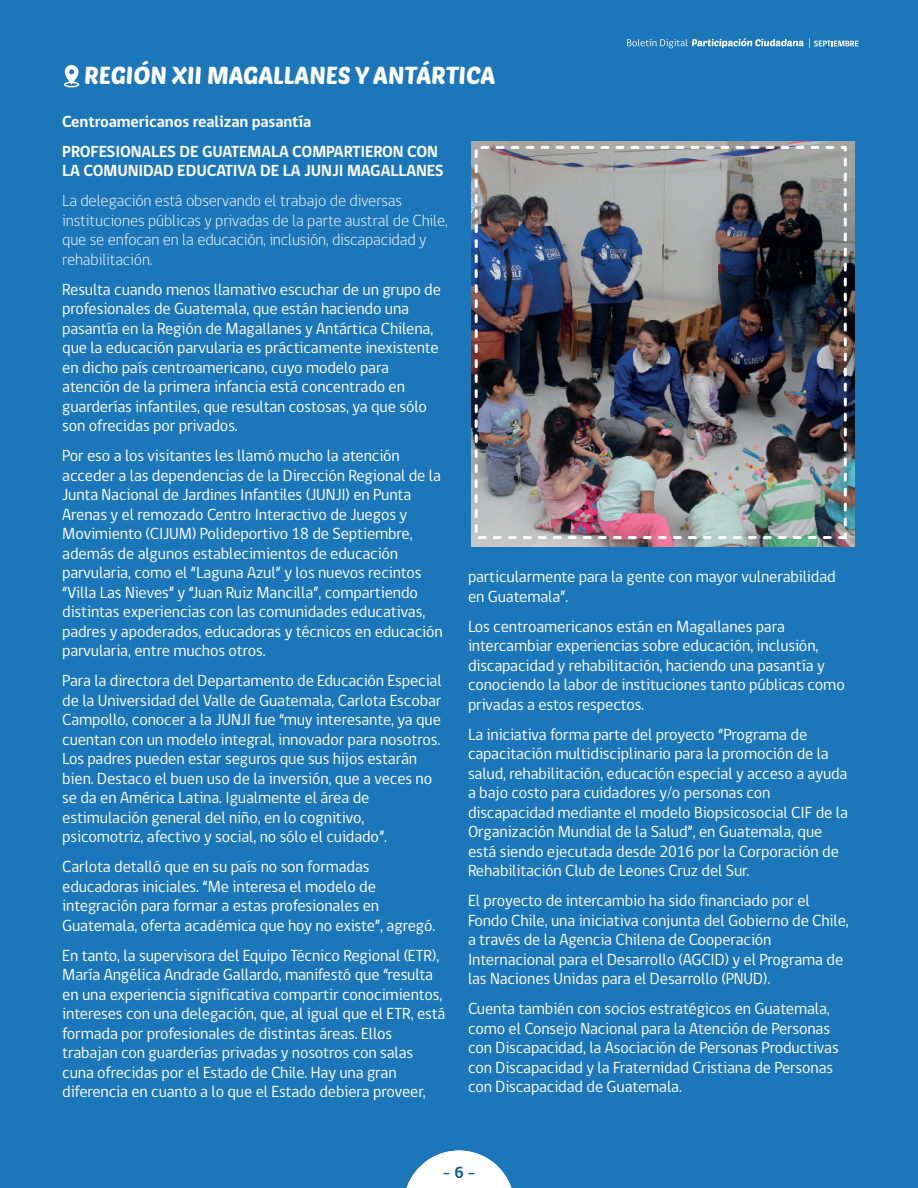
<style>
.page{position:relative;width:918px;height:1188px;background:#1b77b9}
.page>*{position:absolute;margin:0;border:0;box-sizing:border-box;transform-origin:0 0}
.t1{font:24px "Poetsen One";letter-spacing:-.005em;color:#fff}
.t2{font:16.5px/19.5px "gob CL";letter-spacing:-.005em;color:#fff}
.t3{font:300 16.5px/19.5px "gob CL";letter-spacing:-.005em;color:#fff}
.t4{font:700 16.5px/30px "gob CL";letter-spacing:-.005em;color:#fff}
.t5{font:700 16.5px "gob CL";color:#0d5d9e}
</style>
<div class="page">
<img style="left:471px;top:142px;width:384px;height:405px">
<svg style="left:64px;top:64px;width:15px;height:20px"></svg>
<div style="left:64px;top:82px;width:15px;height:5px;border:2px solid #fff;border-radius:50%"></div>
<svg style="left:406px;top:1151px;width:106px;height:37px"></svg>
<div style="left:475px;top:146px;width:372px;height:393px;border:3px dashed #fff"></div>
<svg style="left:627px;top:38px;width:232px;height:10px"></svg>
<h1 class="t1" style="left:84px;top:60px;width:413px">REGIÓN XII MAGALLANES Y ANTÁRTICA</h1>
<p class="t4" style="left:62px;top:107px;width:377px">Centroamericanos realizan pasantía<br>PROFESIONALES DE GUATEMALA COMPARTIERON CON</p>
<p class="t4" style="left:62px;top:156px;width:383px">LA COMUNIDAD EDUCATIVA DE LA JUNJI MAGALLANES</p>
<p class="t3" style="left:62px;top:191px;width:387px">La delegación está observando el trabajo de diversas instituciones públicas y privadas de la parte austral de Chile, que se enfocan en la educación, inclusión, discapacidad y rehabilitación.</p>
<p class="t2" style="left:62px;top:280px;width:380px">Resulta cuando menos llamativo escuchar de un grupo de profesionales de Guatemala, que están haciendo una pasantía en la Región de Magallanes y Antártica Chilena, que la educación parvularia es prácticamente inexistente en dicho país centroamericano, cuyo modelo para atención de la primera infancia está concentrado en guarderías infantiles, que resultan costosas, ya que sólo son ofrecidas por privados.</p>
<p class="t2" style="left:62px;top:446px;width:382px">Por eso a los visitantes les llamó mucho la atención acceder a las dependencias de la Dirección Regional de la Junta Nacional de Jardines Infantiles (JUNJI) en Punta Arenas y el remozado Centro Interactivo de Juegos y Movimiento (CIJUM) Polideportivo 18 de Septiembre, además de algunos establecimientos de educación parvularia, como el “Laguna Azul” y los nuevos recintos “Villa Las Nieves” y “Juan Ruiz Mancilla”, compartiendo distintas experiencias con las comunidades educativas, padres y apoderados, educadoras y técnicos en educación parvularia, entre muchos otros.</p>
<p class="t2" style="left:62px;top:671px;width:381px">Para la directora del Departamento de Educación Especial de la Universidad del Valle de Guatemala, Carlota Escobar Campollo, conocer a la JUNJI fue “muy interesante, ya que cuentan con un modelo integral, innovador para nosotros.<br>Los padres pueden estar seguros que sus hijos estarán bien. Destaco el buen uso de la inversión, que a veces no se da en América Latina. Igualmente el área de estimulación general del niño, en lo cognitivo, psicomotriz, afectivo y social, no sólo el cuidado”.</p>
<p class="t2" style="left:62px;top:857px;width:375px">Carlota detalló que en su país no son formadas educadoras iniciales. “Me interesa el modelo de integración para formar a estas profesionales en Guatemala, oferta académica que hoy no existe”, agregó.</p>
<p class="t2" style="left:62px;top:946px;width:385px">En tanto, la supervisora del Equipo Técnico Regional (ETR), María Angélica Andrade Gallardo, manifestó que “resulta en una experiencia significativa compartir conocimientos, intereses con una delegación, que, al igual que el ETR, está formada por profesionales de distintas áreas. Ellos trabajan con guarderías privadas y nosotros con salas cuna ofrecidas por el Estado de Chile. Hay una gran diferencia en cuanto a lo que el Estado debiera proveer,</p>
<p class="t2" style="left:468px;top:568px;width:369px">particularmente para la gente con mayor vulnerabilidad en Guatemala”.</p>
<p class="t2" style="left:468px;top:617px;width:378px">Los centroamericanos están en Magallanes para intercambiar experiencias sobre educación, inclusión, discapacidad y rehabilitación, haciendo una pasantía y conociendo la labor de instituciones tanto públicas como privadas a estos respectos.</p>
<p class="t2" style="left:468px;top:725px;width:381px">La iniciativa forma parte del proyecto “Programa de capacitación multidisciplinario para la promoción de la salud, rehabilitación, educación especial y acceso a ayuda a bajo costo para cuidadores y/o personas con discapacidad mediante el modelo Biopsicosocial CIF de la Organización Mundial de la Salud”, en Guatemala, que está siendo ejecutada desde 2016 por la Corporación de Rehabilitación Club de Leones Cruz del Sur.</p>
<p class="t2" style="left:468px;top:892px;width:382px">El proyecto de intercambio ha sido financiado por el Fondo Chile, una iniciativa conjunta del Gobierno de Chile, a través de la Agencia Chilena de Cooperación Internacional para el Desarrollo (AGCID) y el Programa de las Naciones Unidas para el Desarrollo (PNUD).</p>
<p class="t2" style="left:468px;top:1000px;width:372px">Cuenta también con socios estratégicos en Guatemala, como el Consejo Nacional para la Atención de Personas con Discapacidad, la Asociación de Personas Productivas con Discapacidad y la Fraternidad Cristiana de Personas con Discapacidad de Guatemala.</p>
<p class="t5" style="left:443px;top:1162px;width:34px">- 6 -</p>
</div>
